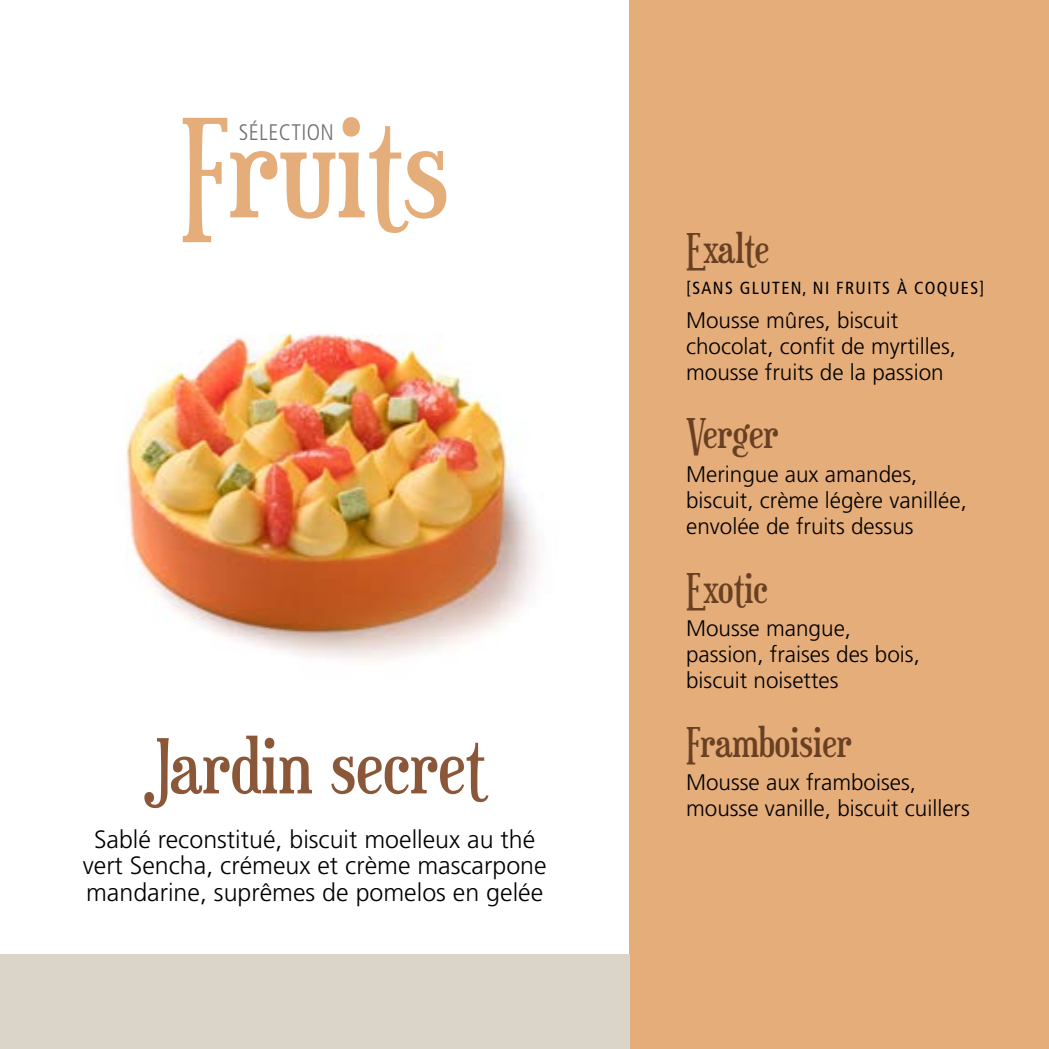
<style>
.page{position:relative;width:1049px;height:1049px;background:#fff}
.page>*{position:absolute;margin:0;border:0;box-sizing:border-box;transform-origin:0 0}
.t1{font:135px "Euphorigenic";color:#e4ad7a}
.t2{font:75px "Euphorigenic";color:#8b5739}
.t3{font:40px "Euphorigenic";color:#6a4023}
.t4{font:300 25px/26.2px "Frutiger";color:#000;text-align:center}
.t5{font:300 22.5px/26.2px "Frutiger";color:#000}
.t6{font:300 condensed 22.5px "Frutiger";letter-spacing:.02em;color:#706f6f}
.t7{font:condensed 17.5px "Frutiger";letter-spacing:.08em;color:#000}
</style>
<div class="page">
<div style="left:629px;top:0;width:420px;height:1049px;background:#e4ad7a"></div>
<img style="left:125px;top:333px;width:413px;height:328px">
<hr style="left:1048px;top:954px;width:1px;height:95px;background:#dbd4c8">
<div style="left:0;top:954px;width:629px;height:95px;background:#dbd4c8"></div>
<h1 class="t1" style="left:180px;top:87px;width:270px">Fruits</h1>
<p class="t6" style="left:239px;top:119px;width:97px">SÉLECTION</p>
<h2 class="t2" style="left:144px;top:721px;width:343px">Jardin secret</h2>
<p class="t4" style="left:83px;top:826px;width:465px">Sablé reconstitué, biscuit moelleux au thé vert Sencha, crémeux et crème mascarpone mandarine, suprêmes de pomelos en gelée</p>
<h3 class="t3" style="left:686px;top:225px;width:85px">Exalte</h3>
<p class="t7" style="left:686px;top:278px;width:300px">[SANS GLUTEN, NI FRUITS À COQUES]</p>
<p class="t5" style="left:686px;top:307px;width:272px">Mousse mûres, biscuit chocolat, confit de myrtilles, mousse fruits de la passion</p>
<h3 class="t3" style="left:686px;top:410px;width:94px">Verger</h3>
<p class="t5" style="left:686px;top:461px;width:282px">Meringue aux amandes, biscuit, crème légère vanillée, envolée de fruits dessus</p>
<h3 class="t3" style="left:686px;top:564px;width:83px">Exotic</h3>
<p class="t5" style="left:686px;top:615px;width:235px">Mousse mangue, passion, fraises des bois, biscuit noisettes</p>
<h3 class="t3" style="left:686px;top:718px;width:167px">Framboisier</h3>
<p class="t5" style="left:686px;top:769px;width:285px">Mousse aux framboises, mousse vanille, biscuit cuillers</p>
</div>
